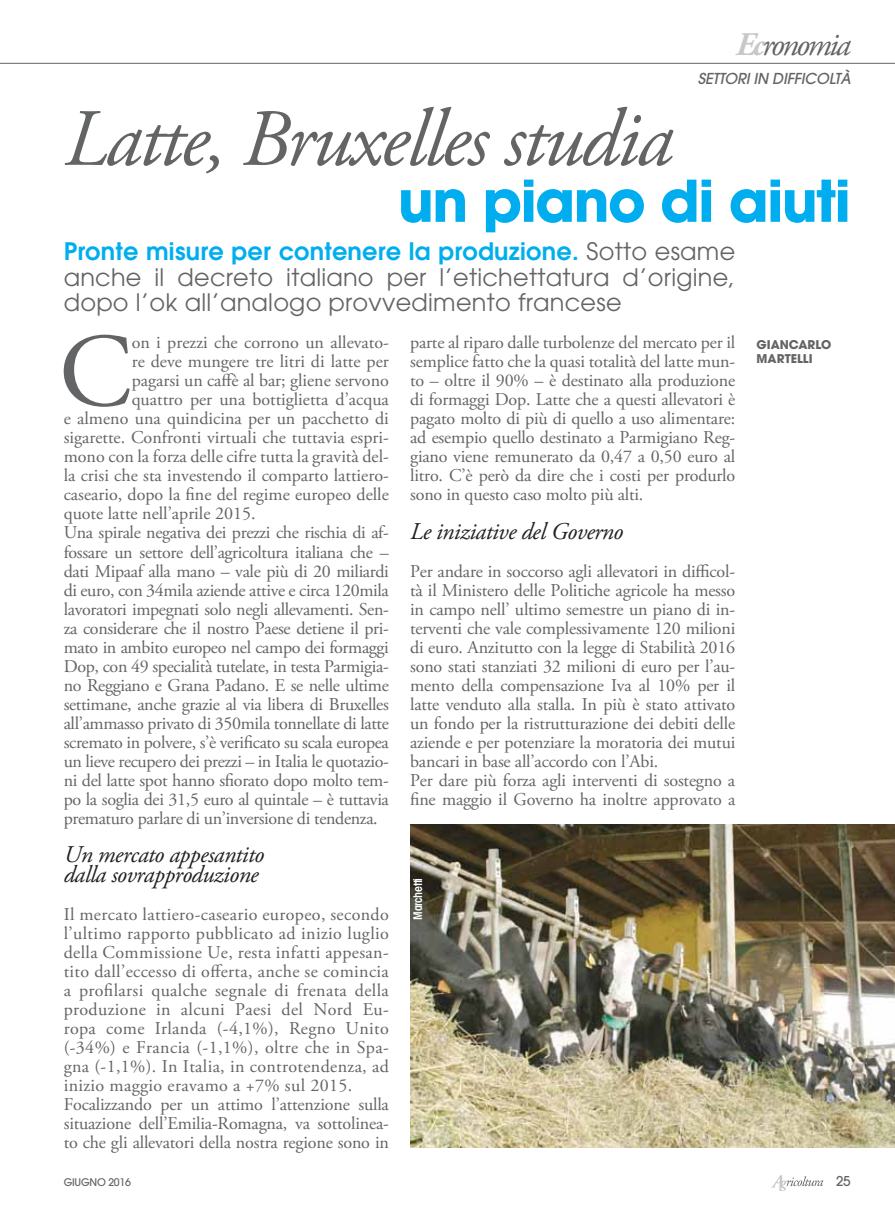
<style>
.page{position:relative;width:895px;height:1210px;background:#fff}
.page>*{position:absolute;margin:0;border:0;box-sizing:border-box;transform-origin:0 0}
.t1{font:104.25px "Adobe Garamond Pro";color:#636466}
.t2{font:italic 81px "Adobe Garamond Pro";letter-spacing:-.03em;color:#636466}
.t3{font:700 57px "Avant Garde";letter-spacing:-.03em;color:#00aeef}
.t4{font:italic 33px "Adobe Garamond Pro";letter-spacing:-.07em;color:#636466}
.t5{font:24px/25.5px "Avant Garde";letter-spacing:.01em;color:#636466;text-align:justify}
.t6{font:italic 24px/19px "Adobe Garamond Pro";letter-spacing:-.02em;color:#231f20}
.t7{font:18px/19px "Adobe Garamond Pro";letter-spacing:-.01em;color:#636466;text-align:justify}
.t8{font:18px/19px "Adobe Garamond Pro";letter-spacing:.02em;color:#636466}
.t9{font:italic 500 15px "Avant Garde";letter-spacing:-.01em;color:#636466}
.t10{font:500 13.5px "Avant Garde";color:#636466}
.t11{font:700 12px/13.5px "Avant Garde";color:#636466}
.t12{font:600 condensed 12px "Avant Garde";letter-spacing:-.03em;color:#fff}
.t13{font:500 10.5px "Avant Garde";letter-spacing:-.025em;color:#636466}
.s1{font-weight:700;color:#c6c8ca}
.s2{font-weight:600;color:#00aeef}
</style>
<div class="page">
<img style="left:410px;top:824px;width:484px;height:323px">
<hr style="left:0;top:63px;width:894px;height:1px;background:#636466">
<svg style="left:771px;top:1175px;width:52px;height:16px"></svg>
<h3 class="t4" style="left:735px;top:28px;width:116px"><span class="s1">Ec</span>ronomia</h3>
<p class="t9" style="left:697px;top:73px;width:154px">SETTORI IN DIFFICOLTÀ</p>
<h2 class="t2" style="left:64px;top:100px;width:610px">Latte, Bruxelles studia</h2>
<h3 class="t3" style="left:398px;top:180px;width:454px">un piano di aiuti</h3>
<h3 class="t5" style="left:64px;top:241px;width:673px"><span class="s2">Pronte misure per contenere la produzione.</span> Sotto esame anche il decreto italiano per l’etichettatura d’origine, dopo l’ok all’analogo provvedimento francese</h3>
<h1 class="t1" style="left:59px;top:322px;width:74px">C</h1>
<p class="t7" style="left:132px;top:333px;width:259px">on i prezzi che corrono un allevato-</p>
<p class="t7" style="left:410px;top:333px;width:327px">parte al riparo dalle turbolenze del mercato per il semplice fatto che la quasi totalità del latte mun&shy;to – oltre il 90% – è destinato alla produzione di formaggi Dop. Latte che a questi allevatori è pagato molto di più di quello a uso alimentare: ad esempio quello destinato a Parmigiano Reg&shy;giano viene remunerato da 0,47 a 0,50 euro al litro. C’è però da dire che i costi per produrlo sono in questo caso molto più alti.</p>
<h3 class="t6" style="left:410px;top:522px;width:215px">Le iniziative del Governo</h3>
<p class="t7" style="left:410px;top:562px;width:327px;text-align:left">Per andare in soccorso agli allevatori in difficol&shy;tà il Ministero delle Politiche agricole ha messo in campo nell’ ultimo semestre un piano di in&shy;terventi che vale complessivamente 120 milioni di euro. Anzitutto con la legge di Stabilità 2016 sono stati stanziati 32 milioni di euro per l’au&shy;mento della compensazione Iva al 10% per il latte venduto alla stalla. In più è stato attivato un fondo per la ristrutturazione dei debiti delle aziende e per potenziare la moratoria dei mutui bancari in base all’accordo con l’Abi.<br>Per dare più forza agli interventi di sostegno a fine maggio il Governo ha inoltre approvato a</p>
<p class="t11" style="left:756px;top:339px;width:76px">GIANCARLO<br>MARTELLI</p>
<p class="t7" style="left:132px;top:352px;width:259px">re deve mungere tre litri di latte per</p>
<p class="t7" style="left:132px;top:371px;width:259px">pagarsi un caffè al bar; gliene servono</p>
<p class="t7" style="left:132px;top:391px;width:259px">quattro per una bottiglietta d’acqua</p>
<p class="t7" style="left:64px;top:410px;width:327px">e almeno una quindicina per un pacchetto di</p>
<p class="t7" style="left:64px;top:429px;width:326px">sigarette. Confronti virtuali che tuttavia espri-</p>
<p class="t7" style="left:64px;top:448px;width:326px">mono con la forza delle cifre tutta la gravità del-</p>
<p class="t7" style="left:64px;top:467px;width:326px">la crisi che sta investendo il comparto lattiero-</p>
<p class="t7" style="left:64px;top:486px;width:326px">caseario, dopo la fine del regime europeo delle</p>
<p class="t7" style="left:64px;top:505px;width:193px">quote latte nell’aprile 2015.</p>
<p class="t7" style="left:64px;top:524px;width:326px">Una spirale negativa dei prezzi che rischia di af-</p>
<p class="t7" style="left:64px;top:543px;width:326px">fossare un settore dell’agricoltura italiana che –</p>
<p class="t7" style="left:64px;top:562px;width:327px">dati Mipaaf alla mano – vale più di 20 miliardi</p>
<p class="t7" style="left:64px;top:581px;width:326px">di euro, con 34mila aziende attive e circa 120mila</p>
<p class="t7" style="left:64px;top:600px;width:326px">lavoratori impegnati solo negli allevamenti. Sen-</p>
<p class="t7" style="left:64px;top:619px;width:327px">za considerare che il nostro Paese detiene il pri-</p>
<p class="t7" style="left:64px;top:638px;width:327px">mato in ambito europeo nel campo dei formaggi</p>
<p class="t7" style="left:64px;top:657px;width:326px">Dop, con 49 specialità tutelate, in testa Parmigia-</p>
<p class="t7" style="left:64px;top:676px;width:326px">no Reggiano e Grana Padano. E se nelle ultime</p>
<p class="t7" style="left:64px;top:695px;width:326px">settimane, anche grazie al via libera di Bruxelles</p>
<p class="t7" style="left:64px;top:714px;width:326px">all’ammasso privato di 350mila tonnellate di latte</p>
<p class="t7" style="left:64px;top:733px;width:326px">scremato in polvere, s’è verificato su scala europea</p>
<p class="t7" style="left:64px;top:752px;width:327px">un lieve recupero dei prezzi – in Italia le quotazio-</p>
<p class="t7" style="left:64px;top:771px;width:326px">ni del latte spot hanno sfiorato dopo molto tem-</p>
<p class="t7" style="left:64px;top:790px;width:327px">po la soglia dei 31,5 euro al quintale – è tuttavia</p>
<p class="t7" style="left:64px;top:809px;width:315px">prematuro parlare di un’inversione di tendenza.</p>
<h3 class="t6" style="left:64px;top:846px;width:202px">Un mercato appesantito dalla sovrapproduzione</h3>
<p class="t8" style="left:64px;top:905px;width:327px">Il mercato lattiero-caseario europeo, secondo l’ultimo rapporto pubblicato ad inizio luglio della Commissione Ue, resta infatti appesan&shy;tito dall’eccesso di offerta, anche se comincia a profilarsi qualche segnale di frenata della produzione in alcuni Paesi del Nord Eu&shy;ropa come Irlanda (-4,1%), Regno Unito (-34%) e Francia (-1,1%), oltre che in Spa&shy;gna (-1,1%). In Italia, in controtendenza, ad inizio maggio eravamo a +7% sul 2015.<br>Focalizzando per un attimo l’attenzione sulla situazione dell’Emilia-Romagna, va sottolinea&shy;to che gli allevatori della nostra regione sono in</p>
<p class="t12" style="left:413px;top:919px;width:43px;rotate:-90deg">Marchetti</p>
<p class="t13" style="left:64px;top:1178px;width:69px">GIUGNO 2016</p>
<p class="t10" style="left:836px;top:1175px;width:16px">25</p>
</div>
